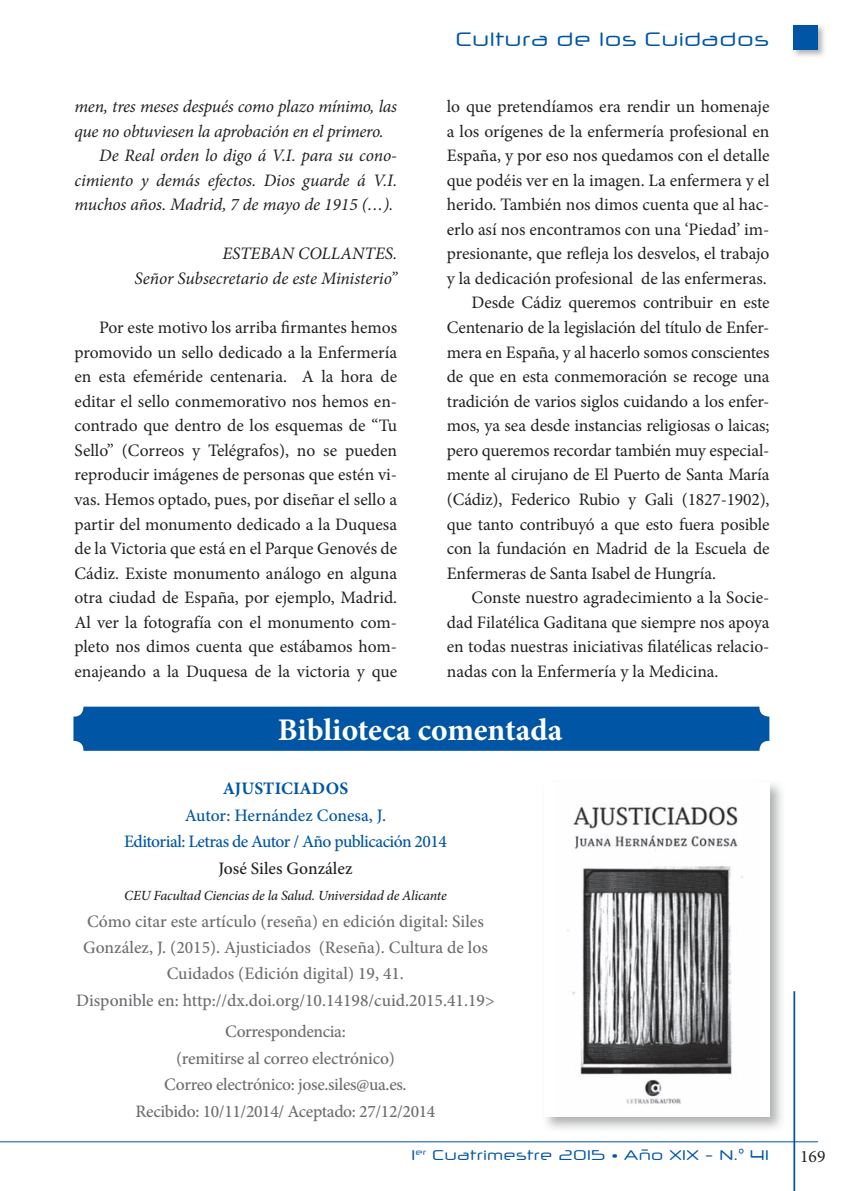
<style>
.page{position:relative;width:844px;height:1191px;background:#fff}
.page>*{position:absolute;margin:0;border:0;box-sizing:border-box;transform-origin:0 0}
.t1{font:700 31.5px "Minion Pro";color:#fff}
.t2{font:19.25px "Neuropol X Free";color:#0155a5}
.t3{font:17.5px/24.5px "Minion Pro";letter-spacing:-.005em;color:#231f20;text-align:justify}
.t4{font:500 17.5px/26.4px "Minion Pro";letter-spacing:-.005em;color:#6c6d70;text-align:center}
.t5{font:italic 17.5px/24.5px "Minion Pro";letter-spacing:-.01em;color:#231f20;text-align:right}
.t6{font:500 17.5px/26.4px "Minion Pro";letter-spacing:-.03em;color:#0155a5;text-align:center}
.t7{font:500 17.5px "Minion Pro";color:#231f20}
.t8{font:700 17.5px "Minion Pro";letter-spacing:.01em;color:#0155a5}
.t9{font:italic 500 14px "Minion Pro";letter-spacing:-.015em;color:#231f20}
.t10{font:14px "Neuropol X Free";color:#0155a5}
</style>
<div class="page">
<hr style="left:793px;top:991px;width:2px;height:200px;background:#0155a5">
<hr style="left:0;top:1141px;width:818px;height:1px;background:#0155a5">
<img style="left:793px;top:25px;width:32px;height:32px">
<div style="left:793px;top:25px;width:25px;height:25px;background:#0155a5"></div>
<div style="left:74px;top:707px;width:694px;height:43px;background:#0155a5;border-radius:10px"></div>
<div style="left:73px;top:706px;width:696px;height:45px;border:2px solid #0155a5;border-radius:10px"></div>
<img style="left:567px;top:806px;width:176px;height:298px">
<p class="t2" style="left:455px;top:27px;width:315px">Cultura de los Cuidados</p>
<p class="t5" style="left:74px;top:94px;width:324px">men, tres meses después como plazo mínimo, las</p>
<p class="t5" style="left:74px;top:119px;width:310px">que no obtuviesen la aprobación en el primero.</p>
<p class="t5" style="left:99px;top:143px;width:299px">De Real orden lo digo á V.I. para su cono-</p>
<p class="t5" style="left:74px;top:168px;width:324px">cimiento y demás efectos. Dios guarde á V.I.</p>
<p class="t5" style="left:74px;top:192px;width:320px">muchos años. Madrid, 7 de mayo de 1915 (…).</p>
<p class="t5" style="left:134px;top:241px;width:264px">ESTEBAN COLLANTES.<br>Señor Subsecretario de este Ministerio”</p>
<p class="t3" style="left:74px;top:315px;width:324px;text-indent:25px">Por este motivo los arriba firmantes hemos promovido un sello dedicado a la Enfermería en esta efeméride centenaria. A la hora de editar el sello conmemorativo nos hemos en&shy;contrado que dentro de los esquemas de “Tu Sello” (Correos y Telégrafos), no se pueden reproducir imágenes de personas que estén vi&shy;vas. Hemos optado, pues, por diseñar el sello a partir del monumento dedicado a la Duquesa de la Victoria que está en el Parque Genovés de Cádiz. Existe monumento análogo en alguna otra ciudad de España, por ejemplo, Madrid.<br>Al ver la fotografía con el monumento com&shy;pleto nos dimos cuenta que estábamos hom&shy;enajeando a la Duquesa de la victoria y que</p>
<p class="t3" style="left:446px;top:94px;width:324px">lo que pretendíamos era rendir un homenaje</p>
<p class="t3" style="left:446px;top:119px;width:324px">a los orígenes de la enfermería profesional en</p>
<p class="t3" style="left:446px;top:143px;width:324px">España, y por eso nos quedamos con el detalle</p>
<p class="t3" style="left:446px;top:168px;width:324px">que podéis ver en la imagen. La enfermera y el</p>
<p class="t3" style="left:446px;top:192px;width:324px">herido. También nos dimos cuenta que al hac-</p>
<p class="t3" style="left:446px;top:217px;width:324px">erlo así nos encontramos con una ‘Piedad’ im-</p>
<p class="t3" style="left:446px;top:242px;width:324px">presionante, que refleja los desvelos, el trabajo</p>
<p class="t3" style="left:446px;top:266px;width:321px">y la dedicación profesional de las enfermeras.</p>
<p class="t3" style="left:471px;top:291px;width:299px">Desde Cádiz queremos contribuir en este</p>
<p class="t3" style="left:446px;top:315px;width:324px">Centenario de la legislación del título de Enfer-</p>
<p class="t3" style="left:446px;top:340px;width:324px">mera en España, y al hacerlo somos conscientes</p>
<p class="t3" style="left:446px;top:364px;width:324px">de que en esta conmemoración se recoge una</p>
<p class="t3" style="left:446px;top:389px;width:324px">tradición de varios siglos cuidando a los enfer-</p>
<p class="t3" style="left:446px;top:413px;width:324px">mos, ya sea desde instancias religiosas o laicas;</p>
<p class="t3" style="left:446px;top:438px;width:324px">pero queremos recordar también muy especial-</p>
<p class="t3" style="left:446px;top:462px;width:324px">mente al cirujano de El Puerto de Santa María</p>
<p class="t3" style="left:446px;top:487px;width:324px">(Cádiz), Federico Rubio y Gali (1827-1902),</p>
<p class="t3" style="left:446px;top:512px;width:324px">que tanto contribuyó a que esto fuera posible</p>
<p class="t3" style="left:446px;top:536px;width:324px">con la fundación en Madrid de la Escuela de</p>
<p class="t3" style="left:446px;top:561px;width:270px">Enfermeras de Santa Isabel de Hungría.</p>
<p class="t3" style="left:471px;top:585px;width:299px">Conste nuestro agradecimiento a la Socie-</p>
<p class="t3" style="left:446px;top:610px;width:324px">dad Filatélica Gaditana que siempre nos apoya</p>
<p class="t3" style="left:446px;top:634px;width:324px">en todas nuestras iniciativas filatélicas relacio-</p>
<p class="t3" style="left:446px;top:659px;width:273px">nadas con la Enfermería y la Medicina.</p>
<h1 class="t1" style="left:278px;top:708px;width:286px">Biblioteca comentada</h1>
<p class="t8" style="left:223px;top:776px;width:127px">AJUSTICIADOS</p>
<p class="t6" style="left:124px;top:802px;width:324px">Autor: Hernández Conesa, J.<br>Editorial: Letras de Autor / Año publicación 2014</p>
<p class="t7" style="left:218px;top:856px;width:135px">José Siles González</p>
<p class="t9" style="left:124px;top:886px;width:324px">CEU Facultad Ciencias de la Salud. Universidad de Alicante</p>
<p class="t4" style="left:76px;top:907px;width:420px">Cómo citar este artículo (reseña) en edición digital: Siles González, J. (2015). Ajusticiados (Reseña). Cultura de los Cuidados (Edición digital) 19, 41.<br>Disponible en: http://dx.doi.org/10.14198/cuid.2015.41.19&gt;</p>
<p class="t4" style="left:136px;top:1018px;width:301px">Correspondencia:<br>(remitirse al correo electrónico)<br>Correo electrónico: jose.siles@ua.es.<br>Recibido: 10/11/2014/ Aceptado: 27/12/2014</p>
<p class="t10" style="left:411px;top:1146px;width:359px">1<sup>er</sup> Cuatrimestre 2015 • Año XIX - N.° 41</p>
<p class="t3" style="left:800px;top:1144px;width:27px">169</p>
</div>
